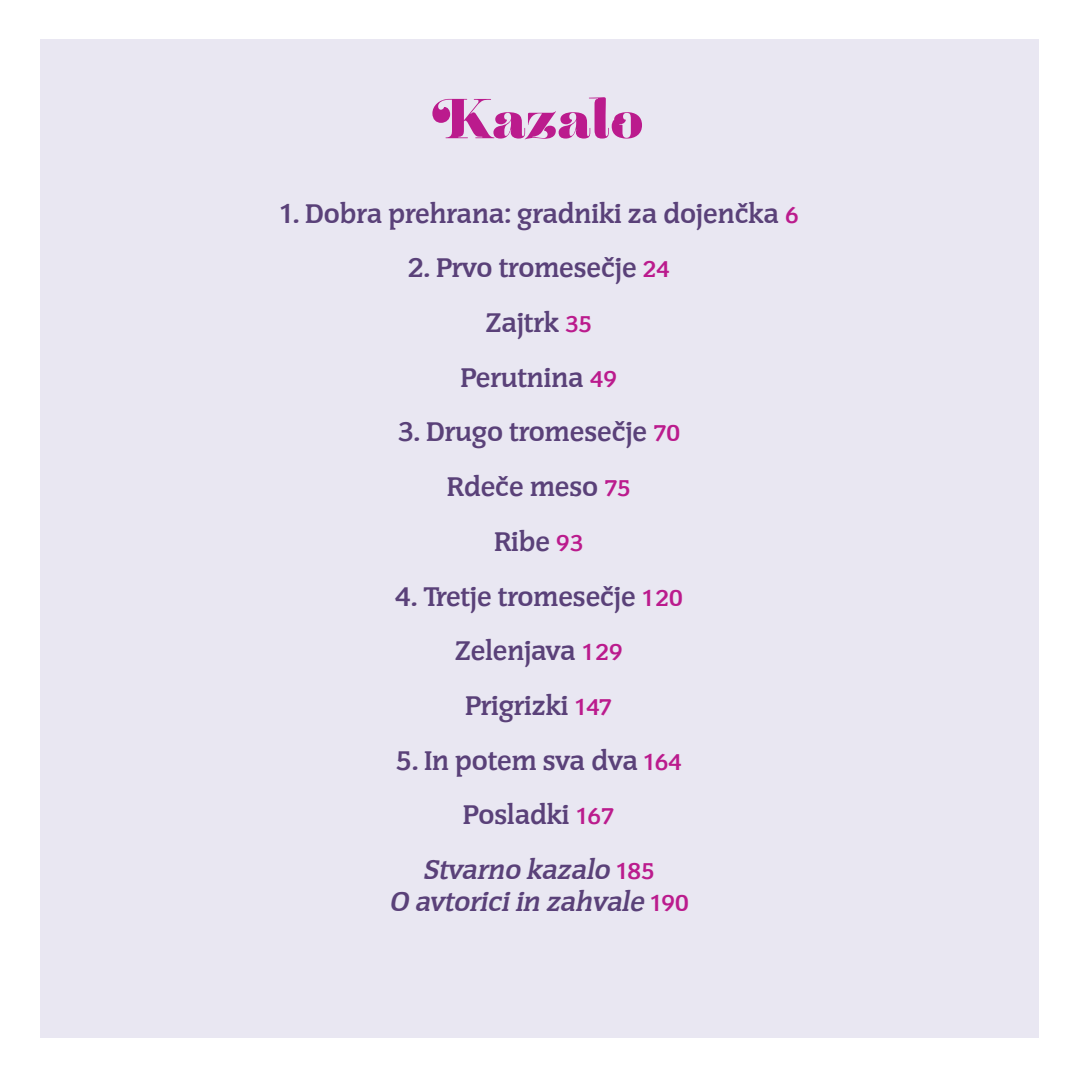
<style>
.page{position:relative;width:1078px;height:1078px;background:#fff}
.page>*{position:absolute;margin:0;border:0;box-sizing:border-box;transform-origin:0 0}
.t1{font:55.6px "Reina 12 Pro";color:#bb1b8d}
.t2{font:26px/54.6px "Congress B Bold";color:#5a4179;text-align:center}
.t3{font:italic 26px "Congress B Bold";color:#5a4179}
.s1{font-size:22px;color:#bb1b8d}
.s2{font-style:italic}
.s3{font-style:normal;font-size:22px;color:#bb1b8d}
</style>
<div class="page">
<div style="left:40px;top:40px;width:997px;height:997px;background:#e9e7f2"></div>
<h1 class="t1" style="left:432px;top:86px;width:212px">Kazalo</h1>
<p class="t2" style="left:279px;top:186px;width:521px">1. Dobra prehrana: gradniki za dojenčka <span class="s1">6</span></p>
<p class="t2" style="left:408px;top:241px;width:264px">2. Prvo tromesečje <span class="s1">24<br></span>Zajtrk <span class="s1">35<br></span>Perutnina <span class="s1">49</span></p>
<p class="t2" style="left:398px;top:405px;width:283px">3. Drugo tromesečje <span class="s1">70<br></span>Rdeče meso <span class="s1">75<br></span>Ribe <span class="s1">93</span></p>
<p class="t2" style="left:395px;top:569px;width:289px">4. Tretje tromesečje <span class="s1">120<br></span>Zelenjava <span class="s1">129<br></span>Prigrizki <span class="s1">147</span></p>
<p class="t2" style="left:396px;top:733px;width:287px">5. In potem sva dva <span class="s1">164<br></span>Posladki <span class="s1">167<br></span><span class="s2">Stvarno kazalo</span> <span class="s1">18 5</span></p>
<p class="t3" style="left:389px;top:885px;width:301px">O avtoriciin zahvale <span class="s3">19 0</span></p>
</div>
